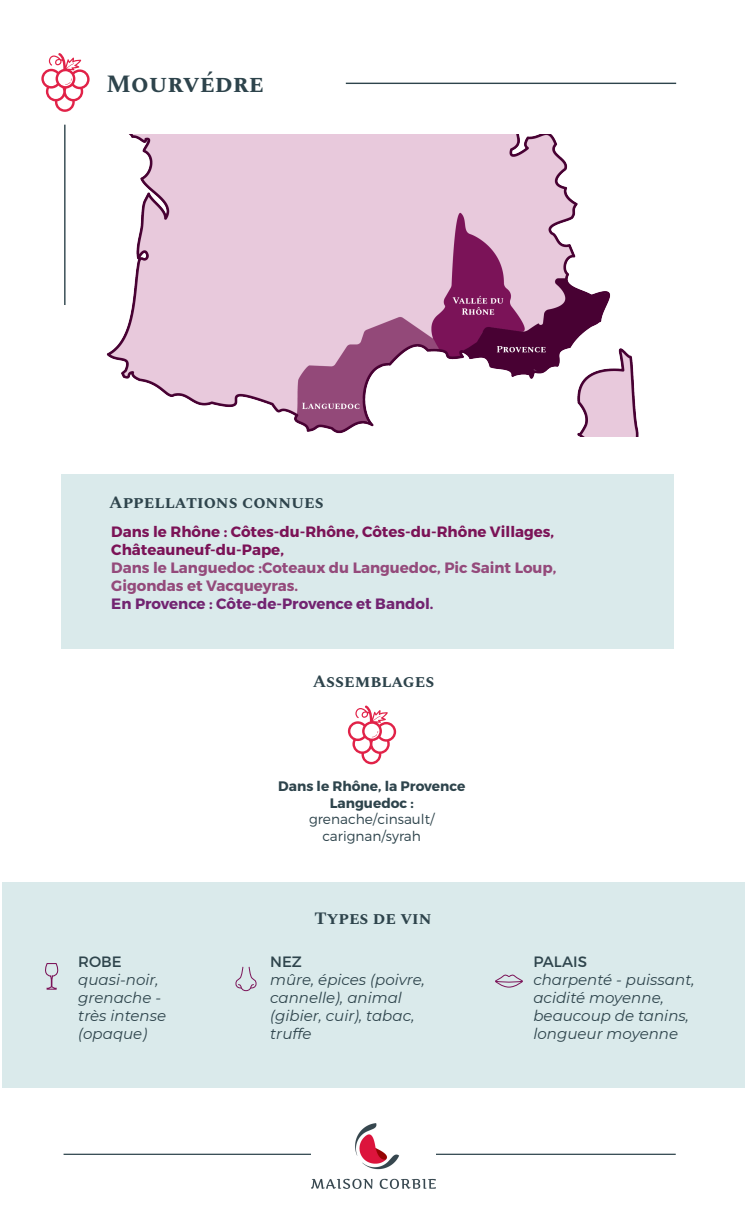
<style>
.page{position:relative;width:745px;height:1227px;background:#fff}
.page>*{position:absolute;margin:0;border:0;box-sizing:border-box;transform-origin:0 0}
.t1{font:700 25px "Spectral SC";color:#2e444c}
.t2{font:700 17.5px "Spectral SC";color:#2e444c}
.t3{font:italic 15px/18px "Montserrat";color:#2e444c}
.t4{font:700 15px/18px "Montserrat";color:#7b1357}
.t5{font:700 15px/18px "Montserrat";color:#944a7b}
.t6{font:700 15px "Montserrat";color:#722471}
.t7{font:15px "Montserrat";color:#2e444c}
.t8{font:700 13.75px/16.5px "Montserrat";color:#2e444c;text-align:center}
.t9{font:300 13.75px/16.5px "Montserrat";color:#2e444c;text-align:center}
</style>
<div class="page">
<div style="left:62px;top:474px;width:611px;height:175px;background:#daeaeb"></div>
<div style="left:2px;top:882px;width:742px;height:206px;background:#daeaeb"></div>
<svg style="left:347px;top:705px;width:49px;height:59px"></svg>
<svg style="left:45px;top:963px;width:14px;height:27px"></svg>
<svg style="left:235px;top:966px;width:22px;height:25px"></svg>
<svg style="left:495px;top:974px;width:28px;height:13px"></svg>
<hr style="left:63px;top:1153px;width:612px;height:2px;background:#2e444c">
<img style="left:311px;top:1123px;width:124px;height:65px">
<svg style="left:41px;top:53px;width:48px;height:59px"></svg>
<hr style="left:345px;top:83px;width:330px;height:1px;background:#2e444c">
<hr style="left:64px;top:125px;width:1px;height:180px;background:#2e444c">
<img style="left:106px;top:134px;width:533px;height:303px">
<h1 class="t1" style="left:106px;top:66px;width:159px">Mourvédre</h1>
<p class="t2" style="left:109px;top:490px;width:216px">Appellations connues</p>
<p class="t4" style="left:111px;top:523px;width:444px">Dans le Rhône : Côtes-du-Rhône, Côtes-du-Rhône Villages,<br>Châteauneuf-du-Pape,</p>
<p class="t5" style="left:111px;top:559px;width:446px">Dans le Languedoc :Coteaux du Languedoc, Pic Saint Loup,<br>Gigondas et Vacqueyras.</p>
<p class="t6" style="left:111px;top:594px;width:323px">En Provence : Côte-de-Provence et Bandol.</p>
<p class="t2" style="left:312px;top:668px;width:123px">Assemblages</p>
<p class="t8" style="left:278px;top:778px;width:188px">Dans le Rhône, la Provence<br>Languedoc :</p>
<p class="t9" style="left:309px;top:810px;width:127px">grenache/cinsault/ carignan/syrah</p>
<p class="t7" style="left:78px;top:952px;width:45px">ROBE</p>
<p class="t3" style="left:78px;top:970px;width:89px">quasi-noir, grenache - très intense (opaque)</p>
<p class="t2" style="left:314px;top:905px;width:119px">Types de vin</p>
<p class="t7" style="left:270px;top:952px;width:33px">NEZ</p>
<p class="t3" style="left:270px;top:970px;width:156px">mûre, épices (poivre, cannelle), animal (gibier, cuir), tabac, truffe</p>
<p class="t7" style="left:533px;top:952px;width:55px">PALAIS</p>
<p class="t3" style="left:533px;top:970px;width:163px">charpenté - puissant, acidité moyenne, beaucoup de tanins, longueur moyenne</p>
</div>
